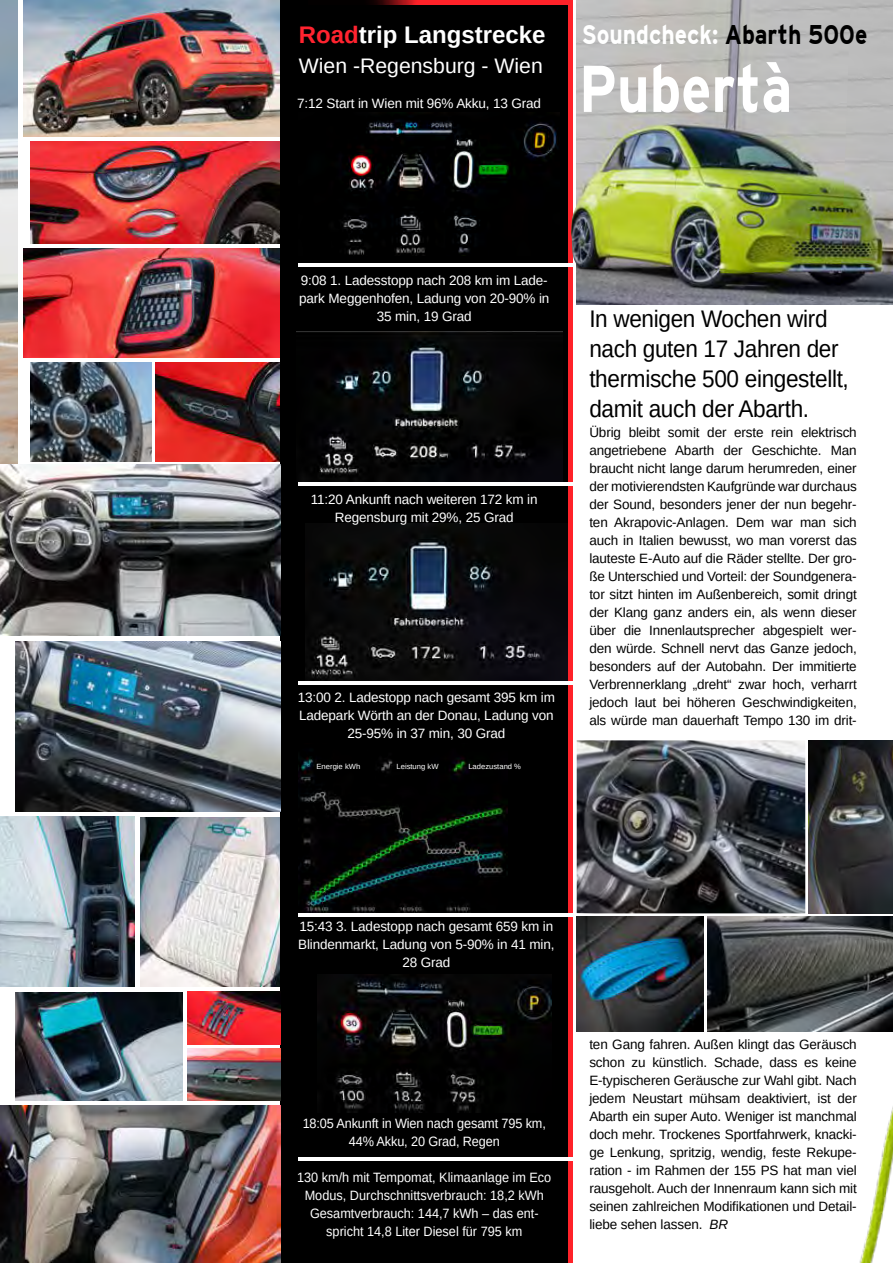
<style>
.page{position:relative;width:893px;height:1263px;background:#fff}
.page>*{position:absolute;margin:0;border:0;box-sizing:border-box;transform-origin:0 0}
.t1{font:700 66px "Interstate";color:#fff;scale:.85 1}
.t2{font:700 27px "Interstate";color:#fff;scale:.85 1}
.t3{font:24px/30px "Liberation Sans";letter-spacing:-.015em;color:#000;scale:.94 1}
.t4{font:700 24px "Liberation Sans";color:#fff}
.t5{font:21px "Liberation Sans";color:#fff}
.t6{font:13.5px/18px "Liberation Sans";letter-spacing:-.01em;color:#000;text-align:justify}
.t7{font:13.5px/18px "Liberation Sans";letter-spacing:-.01em;color:#fff;text-align:center}
.t8{font:13.5px/18px "Liberation Sans";letter-spacing:-.01em;color:#fff;text-align:center;scale:.94 1}
.t9{font:7.5px "Liberation Sans";color:#fff}
.s1{color:#ff232f}
.s2{color:#000}
.s3{font-style:italic}
</style>
<div class="page">
<img style="left:577px;top:740px;width:228px;height:173px">
<img style="left:140px;top:817px;width:140px;height:170px">
<img style="left:31px;top:141px;width:249px;height:103px">
<img style="left:23px;top:249px;width:257px;height:109px">
<img style="left:31px;top:363px;width:121px;height:98px">
<img style="left:156px;top:363px;width:124px;height:98px">
<img style="left:23px;top:0;width:257px;height:137px">
<img style="left:0;top:0;width:17px;height:465px">
<div style="left:280px;top:829px;width:288px;height:434px;background:#000"></div>
<div style="left:280px;top:0;width:288px;height:829px;background:#000"></div>
<img style="left:299px;top:113px;width:260px;height:142px">
<img style="left:296px;top:331px;width:267px;height:150px">
<img style="left:306px;top:523px;width:262px;height:158px">
<img style="left:298px;top:743px;width:209px;height:170px">
<img style="left:318px;top:974px;width:233px;height:138px">
<img style="left:0;top:1106px;width:280px;height:157px">
<img style="left:0;top:465px;width:280px;height:170px">
<img style="left:15px;top:641px;width:265px;height:170px">
<img style="left:0;top:816px;width:134px;height:171px">
<img style="left:15px;top:992px;width:168px;height:108px">
<img style="left:187px;top:992px;width:93px;height:52px">
<img style="left:187px;top:1049px;width:93px;height:51px">
<hr style="left:568px;top:0;width:4px;height:1263px;background:#ff2229">
<hr style="left:308px;top:0;width:263px;height:4px;background:#ff2229">
<div style="left:301px;top:0;width:127px;height:41px;background:#000"></div>
<hr style="left:298px;top:264px;width:287px;height:3px;background:#fff">
<hr style="left:298px;top:482px;width:286px;height:3px;background:#fff">
<hr style="left:298px;top:681px;width:286px;height:3px;background:#fff">
<hr style="left:298px;top:913px;width:277px;height:3px;background:#fff">
<hr style="left:298px;top:1157px;width:286px;height:3px;background:#fff">
<img style="left:577px;top:0;width:316px;height:304px">
<img style="left:808px;top:740px;width:85px;height:80px">
<img style="left:707px;top:917px;width:6px;height:114px">
<img style="left:577px;top:917px;width:127px;height:114px">
<img style="left:571px;top:202px;width:39px;height:65px">
<img style="left:713px;top:820px;width:180px;height:443px">
<h3 class="t4" style="left:299px;top:18px;width:248px"><span class="s1">Road</span>trip Langstrecke</h3>
<h3 class="t5" style="left:299px;top:52px;width:245px">Wien -Regensburg - Wien</h3>
<p class="t7" style="left:297px;top:94px;width:245px">7:12 Start in Wien mit 96% Akku, 13 Grad</p>
<h2 class="t2" style="left:582px;top:20px;width:337px">Soundcheck: <span class="s2">Abarth 500e</span></h2>
<h1 class="t1" style="left:579px;top:52px;width:253px">Pubertà</h1>
<p class="t7" style="left:299px;top:271px;width:252px">9:08 1. Ladesstopp nach 208 km im Lade&shy;park Meggenhofen, Ladung von 20-90% in<br>35 min, 19 Grad</p>
<p class="t7" style="left:311px;top:490px;width:228px">11:20 Ankunft nach weiteren 172 km in<br>Regensburg mit 29%, 25 Grad</p>
<p class="t7" style="left:298px;top:688px;width:259px">13:00 2. Ladestopp nach gesamt 395 km im<br>Ladepark Wörth an der Donau, Ladung von<br>25-95% in 37 min, 30 Grad</p>
<p class="t9" style="left:317px;top:761px;width:45px">Energie kWh</p>
<p class="t9" style="left:396px;top:761px;width:44px">Leistung kW</p>
<p class="t9" style="left:468px;top:761px;width:54px">Ladezustand %</p>
<h3 class="t3" style="left:589px;top:304px;width:278px">In wenigen Wochen wird nach guten 17 Jahren der thermische 500 eingestellt, damit auch der Abarth.</h3>
<p class="t6" style="left:589px;top:424px;width:269px">Übrig bleibt somit der erste rein elektrisch angetriebene Abarth der Geschichte. Man braucht nicht lange darum herumreden, einer der motivierendsten Kaufgründe war durchaus der Sound, besonders jener der nun begehr&shy;ten Akrapovic-Anlagen. Dem war man sich auch in Italien bewusst, wo man vorerst das lauteste E-Auto auf die Räder stellte. Der gro&shy;ße Unterschied und Vorteil: der Soundgenera&shy;tor sitzt hinten im Außenbereich, somit dringt der Klang ganz anders ein, als wenn dieser über die Innenlautsprecher abgespielt wer&shy;den würde. Schnell nervt das Ganze jedoch, besonders auf der Autobahn. Der immitierte Verbrennerklang „dreht“ zwar hoch, verharrt jedoch laut bei höheren Geschwindigkeiten, als würde man dauerhaft Tempo 130 im drit-</p>
<p class="t7" style="left:298px;top:918px;width:258px">15:43 3. Ladestopp nach gesamt 659 km in<br>Blindenmarkt, Ladung von 5-90% in 41 min,<br>28 Grad</p>
<p class="t8" style="left:303px;top:1114px;width:260px">18:05 Ankunft in Wien nach gesamt 795 km,<br>44% Akku, 20 Grad, Regen</p>
<p class="t8" style="left:297px;top:1168px;width:272px">130 km/h mit Tempomat, Klimaanlage im Eco Modus, Durchschnittsverbrauch: 18,2 kWh Gesamtverbrauch: 144,7 kWh – das ent&shy;spricht 14,8 Liter Diesel für 795 km</p>
<p class="t6" style="left:589px;top:1036px;width:269px">ten Gang fahren. Außen klingt das Geräusch schon zu künstlich. Schade, dass es keine E-typischeren Geräusche zur Wahl gibt. Nach jedem Neustart mühsam deaktiviert, ist der Abarth ein super Auto. Weniger ist manchmal doch mehr. Trockenes Sportfahrwerk, knacki&shy;ge Lenkung, spritzig, wendig, feste Rekupe&shy;ration - im Rahmen der 155 PS hat man viel rausgeholt. Auch der Innenraum kann sich mit seinen zahlreichen Modifikationen und Detail&shy;liebe sehen lassen. <span class="s3">BR</span></p>
</div>
